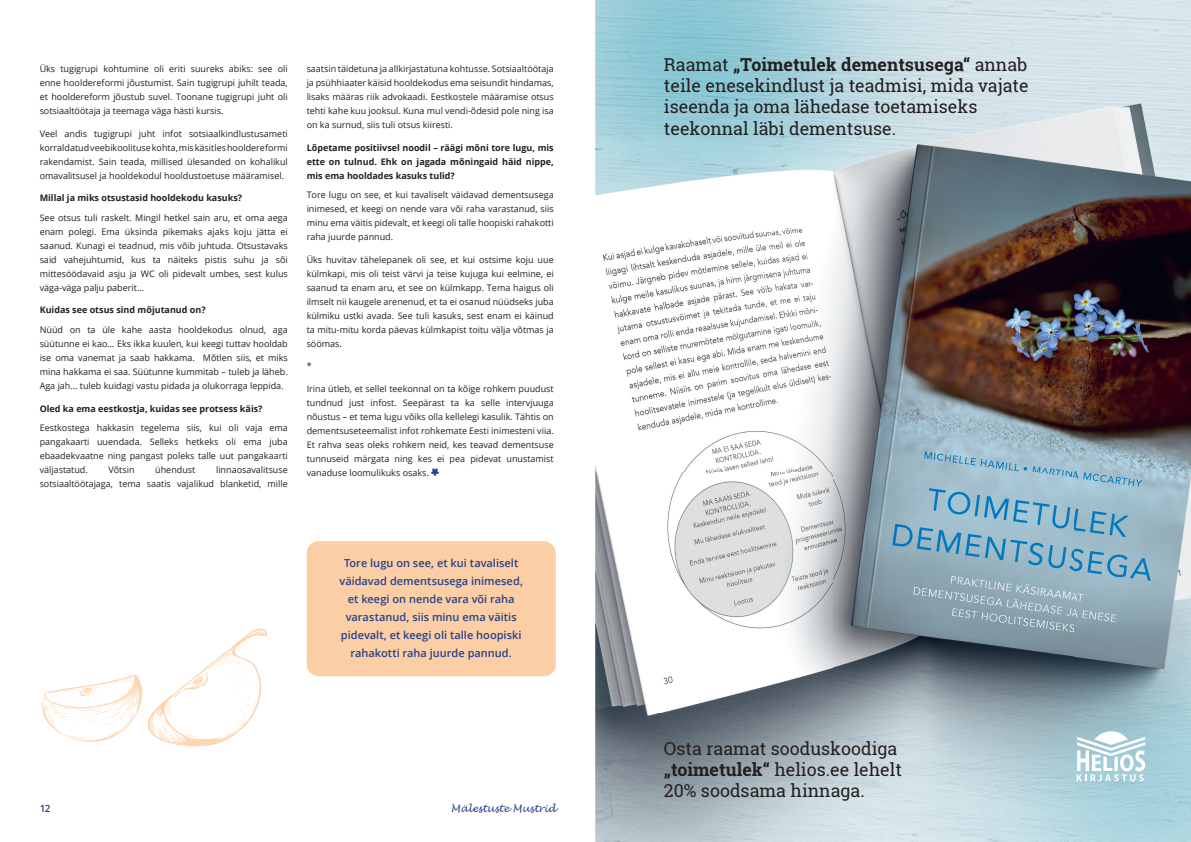
<style>
.page{position:relative;width:1191px;height:842px;background:#fff}
.page>*{position:absolute;margin:0;border:0;box-sizing:border-box;transform-origin:0 0}
.t1{font:17.8px/21.3px "Roboto Slab";color:#231f20}
.t2{font:600 11px/18px "Open Sans";color:#24418a;text-align:center}
.t3{font:italic 10px "Lucida Handwriting";color:#24418a}
.t4{font:600 10px "Open Sans";color:#24418a}
.t5{font:9px/14px "Open Sans";color:#231f20;text-align:justify}
.t6{font:700 9px/14px "Open Sans";color:#231f20;text-align:justify}
.s1{font-weight:700}
</style>
<div class="page">
<svg style="left:42px;top:628px;width:225px;height:118px"></svg>
<div style="left:307px;top:541px;width:249px;height:135px;background:#fccea5;border-radius:12px"></div>
<svg style="left:431px;top:468px;width:8px;height:8px"></svg>
<img style="left:595px;top:0;width:596px;height:842px">
<svg style="left:1076px;top:731px;width:69px;height:50px"></svg>
<p class="t5" style="left:40px;top:62px;width:250px">Üks tugigrupi kohtumine oli eriti suureks abiks: see oli enne hooldereformi jõustumist. Sain tugigrupi juhilt teada, et hooldereform jõustub suvel. Toonane tugigrupi juht oli sotsiaaltöötaja ja teemaga väga hästi kursis.</p>
<p class="t5" style="left:40px;top:126px;width:250px">Veel andis tugigrupi juht infot sotsiaalkindlustusameti korraldatud veebikoolituse kohta, mis käsitles hooldereformi rakendamist. Sain teada, millised ülesanded on kohalikul omavalitsusel ja hooldekodul hooldustoetuse määramisel.</p>
<p class="t6" style="left:40px;top:191px;width:204px">Millal ja miks otsustasid hooldekodu kasuks?</p>
<p class="t5" style="left:40px;top:210px;width:250px">See otsus tuli raskelt. Mingil hetkel sain aru, et oma aega enam polegi. Ema üksinda pikemaks ajaks koju jätta ei saanud. Kunagi ei teadnud, mis võib juhtuda. Otsustavaks said vahejuhtumid, kus ta näiteks pistis suhu ja sõi mittesöödavaid asju ja WC oli pidevalt umbes, sest kulus väga-väga palju paberit…</p>
<p class="t6" style="left:40px;top:303px;width:167px">Kuidas see otsus sind mõjutanud on?</p>
<p class="t5" style="left:40px;top:322px;width:250px">Nüüd on ta üle kahe aasta hooldekodus olnud, aga süütunne ei kao… Eks ikka kuulen, kui keegi tuttav hooldab ise oma vanemat ja saab hakkama. Mõtlen siis, et miks mina hakkama ei saa. Süütunne kummitab – tuleb ja läheb.<br>Aga jah… tuleb kuidagi vastu pidada ja olukorraga leppida.</p>
<p class="t6" style="left:40px;top:401px;width:224px">Oled ka ema eestkostja, kuidas see protsess käis?</p>
<p class="t5" style="left:40px;top:421px;width:250px">Eestkostega hakkasin tegelema siis, kui oli vaja ema pangakaarti uuendada. Selleks hetkeks oli ema juba ebaadekvaatne ning pangast poleks talle uut pangakaarti väljastatud.</p>
<p class="t5" style="left:40px;top:463px;width:250px;text-align:right">linnaosavalitsuse<br>sotsiaaltöötajaga, tema saatis vajalikud blanketid, mille</p>
<p class="t5" style="left:108px;top:463px;width:28px">Võtsin</p>
<p class="t5" style="left:155px;top:463px;width:42px">ühendust</p>
<p class="t5" style="left:307px;top:62px;width:248px">saatsin täidetuna ja allkirjastatuna kohtusse. Sotsiaaltöötaja ja psühhiaater käisid hooldekodus ema seisundit hindamas, lisaks määras riik advokaadi. Eestkostele määramise otsus tehti kahe kuu jooksul. Kuna mul vendi-õdesid pole ning isa on ka surnud, siis tuli otsus kiiresti.</p>
<p class="t6" style="left:307px;top:140px;width:248px">Lõpetame positiivsel noodil – räägi mõni tore lugu, mis ette on tulnud. Ehk on jagada mõningaid häid nippe, mis ema hooldades kasuks tulid?</p>
<p class="t5" style="left:307px;top:188px;width:248px">Tore lugu on see, et kui tavaliselt väidavad dementsusega inimesed, et keegi on nende vara või raha varastanud, siis minu ema väitis pidevalt, et keegi oli talle hoopiski rahakotti raha juurde pannud.</p>
<p class="t5" style="left:307px;top:252px;width:248px">Üks huvitav tähelepanek oli see, et kui ostsime koju uue külmkapi, mis oli teist värvi ja teise kujuga kui eelmine, ei saanud ta enam aru, et see on külmkapp. Tema haigus oli ilmselt nii kaugele arenenud, et ta ei osanud nüüdseks juba külmiku ustki avada. See tuli kasuks, sest enam ei käinud ta mitu-mitu korda päevas külmkapist toitu välja võtmas ja söömas.</p>
<p class="t5" style="left:307px;top:359px;width:6px">*</p>
<p class="t5" style="left:307px;top:381px;width:248px">Irina ütleb, et sellel teekonnal on ta kõige rohkem puudust tundnud just infost. Seepärast ta ka selle intervjuuga nõustus – et tema lugu võiks olla kellelegi kasulik. Tähtis on dementsuseteemalist infot rohkemate Eesti inimesteni viia.<br>Et rahva seas oleks rohkem neid, kes teavad dementsuse tunnuseid märgata ning kes ei pea pidevat unustamist vanaduse loomulikuks osaks.</p>
<p class="t2" style="left:339px;top:553px;width:185px">Tore lugu on see, et kui tavaliselt väidavad dementsusega inimesed, et keegi on nende vara või raha varastanud, siis minu ema väitis pidevalt, et keegi oli talle hoopiski rahakotti raha juurde pannud.</p>
<p class="t4" style="left:40px;top:801px;width:12px">12</p>
<p class="t3" style="left:451px;top:802px;width:107px">Mälestuste Mustrid</p>
<h1 class="t1" style="left:664px;top:53px;width:366px">Raamat <span class="s1">„Toimetulek dementsusega“</span> annab teile enesekindlust ja teadmisi, mida vajate iseenda ja oma lähedase toetamiseks teekonnal läbi dementsuse.</h1>
<h1 class="t1" style="left:664px;top:737px;width:239px">Osta raamat sooduskoodiga <span class="s1">„toimetulek“</span> helios.ee lehelt<br>20% soodsama hinnaga.</h1>
</div>
